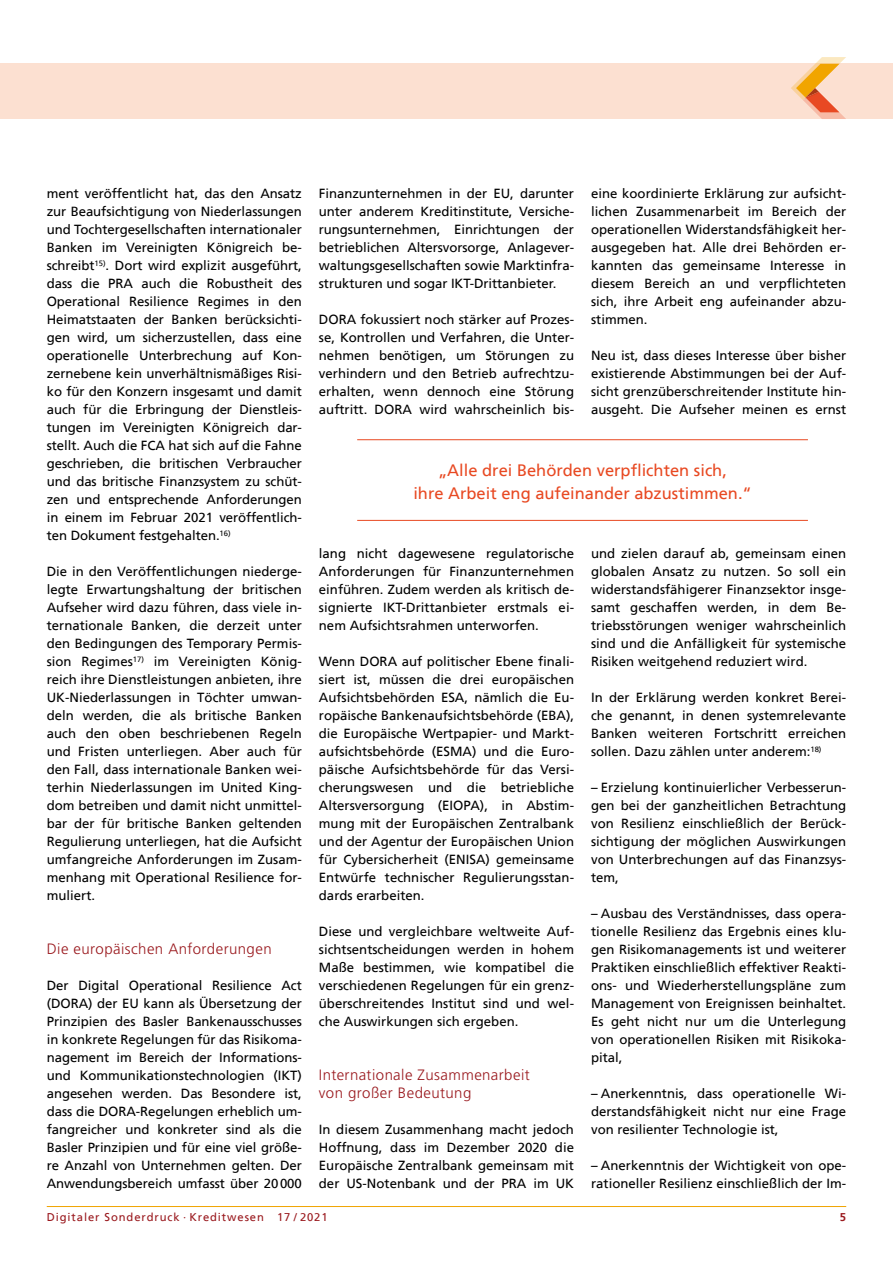
<style>
.page{position:relative;width:893px;height:1263px;background:#fff}
.page>*{position:absolute;margin:0;border:0;box-sizing:border-box;transform-origin:0 0}
.Zitat{font:16.5px/22.5px "Frutiger";color:#e84922;text-align:center}
.Zwischenüberschrift{font:300 15px/18px "Frutiger";letter-spacing:.03em;color:#9a191e}
.Fließtext{font:13.2px/18px "Frutiger";color:#000;text-align:justify}
.t1{font:11.25px "Frutiger";letter-spacing:.08em;color:#9a191e}
.t2{font:700 11.25px "Frutiger";color:#9a191e}
</style>
<div class="page">
<hr style="left:47px;top:1206px;width:799px;height:1px;background:#f0a400">
<div style="left:0;top:64px;width:893px;height:55px;background:#fce0d1"></div>
<svg style="left:791px;top:57px;width:55px;height:62px"></svg>
<hr style="left:357px;top:439px;width:451px;height:1px;background:#e84922">
<hr style="left:357px;top:520px;width:451px;height:1px;background:#e84922">
<p class="Fließtext" style="left:47px;top:185px;width:257px">ment veröffentlicht hat, das den Ansatz zur Beaufsichtigung von Niederlassungen und Tochtergesellschaften internationaler Banken im Vereinigten Königreich be&shy;schreibt<sup>15)</sup>. Dort wird explizit ausgeführt, dass die PRA auch die Robustheit des Operational Resilience Regimes in den Heimatstaaten der Banken berücksichti&shy;gen wird, um sicherzustellen, dass eine operationelle Unterbrechung auf Kon&shy;zernebene kein unverhältnismäßiges Risi&shy;ko für den Konzern insgesamt und damit auch für die Erbringung der Dienstleis&shy;tungen im Vereinigten Königreich dar&shy;stellt. Auch die FCA hat sich auf die Fahne geschrieben, die britischen Verbraucher und das britische Finanzsystem zu schüt&shy;zen und entsprechende Anforderungen in einem im Februar 2021 veröffentlich&shy;ten Dokument festgehalten.<sup>16)</sup></p>
<p class="Fließtext" style="left:47px;top:563px;width:257px">Die in den Veröffentlichungen niederge&shy;legte Erwartungshaltung der britischen Aufseher wird dazu führen, dass viele in&shy;ternationale Banken, die derzeit unter den Bedingungen des Temporary Permis&shy;sion Regimes<sup>17)</sup> im Vereinigten König&shy;reich ihre Dienstleistungen anbieten, ihre UK-Niederlassungen in Töchter umwan&shy;deln werden, die als britische Banken auch den oben beschriebenen Regeln und Fristen unterliegen. Aber auch für den Fall, dass internationale Banken wei&shy;terhin Niederlassungen im United King&shy;dom betreiben und damit nicht unmittel&shy;bar der für britische Banken geltenden Regulierung unterliegen, hat die Aufsicht umfangreiche Anforderungen im Zusam&shy;menhang mit Operational Resilience for&shy;muliert.</p>
<p class="Zwischenüberschrift" style="left:47px;top:940px;width:226px">Die europäischen Anforderungen</p>
<p class="Fließtext" style="left:47px;top:977px;width:257px">Der Digital Operational Resilience Act (DORA) der EU kann als Übersetzung der Prinzipien des Basler Bankenausschusses in konkrete Regelungen für das Risikoma&shy;nagement im Bereich der Informations&shy;und Kommunikationstechnologien (IKT) angesehen werden. Das Besondere ist, dass die DORA-Regelungen erheblich um&shy;fangreicher und konkreter sind als die Basler Prinzipien und für eine viel größe&shy;re Anzahl von Unternehmen gelten. Der Anwendungsbereich umfasst über 20000</p>
<p class="Fließtext" style="left:319px;top:185px;width:257px">Finanzunternehmen in der EU, darunter unter anderem Kreditinstitute, Versiche&shy;rungsunternehmen, Einrichtungen der betrieblichen Altersvorsorge, Anlagever&shy;waltungsgesellschaften sowie Marktinfra&shy;strukturen und sogar IKT-Drittanbieter.</p>
<p class="Fließtext" style="left:319px;top:311px;width:257px">DORA fokussiert noch stärker auf Prozes&shy;se, Kontrollen und Verfahren, die Unter&shy;nehmen benötigen, um Störungen zu verhindern und den Betrieb aufrechtzu&shy;erhalten, wenn dennoch eine Störung auftritt. DORA wird wahrscheinlich bis-</p>
<p class="Fließtext" style="left:591px;top:185px;width:257px">eine koordinierte Erklärung zur aufsicht&shy;lichen Zusammenarbeit im Bereich der operationellen Widerstandsfähigkeit her&shy;ausgegeben hat. Alle drei Behörden er&shy;kannten das gemeinsame Interesse in diesem Bereich an und verpflichteten sich, ihre Arbeit eng aufeinander abzu&shy;stimmen.</p>
<p class="Fließtext" style="left:591px;top:347px;width:257px">Neu ist, dass dieses Interesse über bisher existierende Abstimmungen bei der Auf&shy;sicht grenzüberschreitender Institute hin&shy;ausgeht. Die Aufseher meinen es ernst</p>
<p class="Zitat" style="left:413px;top:460px;width:340px">„Alle drei Behörden verpflichten sich,<br>ihre Arbeit eng aufeinander abzustimmen.“</p>
<p class="Fließtext" style="left:319px;top:545px;width:257px">lang nicht dagewesene regulatorische Anforderungen für Finanzunternehmen einführen. Zudem werden als kritisch de&shy;signierte IKT-Drittanbieter erstmals ei&shy;nem Aufsichtsrahmen unterworfen.</p>
<p class="Fließtext" style="left:319px;top:653px;width:257px">Wenn DORA auf politischer Ebene finali&shy;siert ist, müssen die drei europäischen Aufsichtsbehörden ESA, nämlich die Eu&shy;ropäische Bankenaufsichtsbehörde (EBA), die Europäische Wertpapier- und Markt&shy;aufsichtsbehörde (ESMA) und die Euro&shy;päische Aufsichtsbehörde für das Versi&shy;cherungswesen und die betriebliche Altersversorgung (EIOPA), in Abstim&shy;mung mit der Europäischen Zentralbank und der Agentur der Europäischen Union für Cybersicherheit (ENISA) gemeinsame Entwürfe technischer Regulierungsstan&shy;dards erarbeiten.</p>
<p class="Fließtext" style="left:319px;top:923px;width:257px">Diese und vergleichbare weltweite Auf&shy;sichtsentscheidungen werden in hohem Maße bestimmen, wie kompatibel die verschiedenen Regelungen für ein grenz&shy;überschreitendes Institut sind und wel&shy;che Auswirkungen sich ergeben.</p>
<p class="Zwischenüberschrift" style="left:319px;top:1066px;width:212px">Internationale Zusammenarbeit von großer Bedeutung</p>
<p class="Fließtext" style="left:319px;top:1121px;width:257px">In diesem Zusammenhang macht jedoch Hoffnung, dass im Dezember 2020 die Europäische Zentralbank gemeinsam mit der US-Notenbank und der PRA im UK</p>
<p class="Fließtext" style="left:591px;top:545px;width:257px">und zielen darauf ab, gemeinsam einen globalen Ansatz zu nutzen. So soll ein widerstandsfähigerer Finanzsektor insge&shy;samt geschaffen werden, in dem Be&shy;triebsstörungen weniger wahrscheinlich sind und die Anfälligkeit für systemische Risiken weitgehend reduziert wird.</p>
<p class="Fließtext" style="left:591px;top:689px;width:257px">In der Erklärung werden konkret Berei&shy;che genannt, in denen systemrelevante Banken weiteren Fortschritt erreichen sollen. Dazu zählen unter anderem:<sup>18)</sup></p>
<p class="Fließtext" style="left:591px;top:779px;width:257px">– Erzielung kontinuierlicher Verbesserun&shy;gen bei der ganzheitlichen Betrachtung von Resilienz einschließlich der Berück&shy;sichtigung der möglichen Auswirkungen von Unterbrechungen auf das Finanzsys&shy;tem,</p>
<p class="Fließtext" style="left:591px;top:905px;width:257px">– Ausbau des Verständnisses, dass opera&shy;tionelle Resilienz das Ergebnis eines klu&shy;gen Risikomanagements ist und weiterer Praktiken einschließlich effektiver Reakti&shy;ons- und Wiederherstellungspläne zum Management von Ereignissen beinhaltet.<br>Es geht nicht nur um die Unterlegung von operationellen Risiken mit Risikoka&shy;pital,</p>
<p class="Fließtext" style="left:591px;top:1085px;width:257px">– Anerkenntnis, dass operationelle Wi&shy;derstandsfähigkeit nicht nur eine Frage von resilienter Technologie ist,</p>
<p class="Fließtext" style="left:591px;top:1157px;width:257px">– Anerkenntnis der Wichtigkeit von ope&shy;rationeller Resilienz einschließlich der Im-</p>
<p class="t1" style="left:47px;top:1211px;width:282px">Digitaler Sonderdruck · Kreditwesen 17 / 2021</p>
<p class="t2" style="left:840px;top:1211px;width:8px">5</p>
</div>
